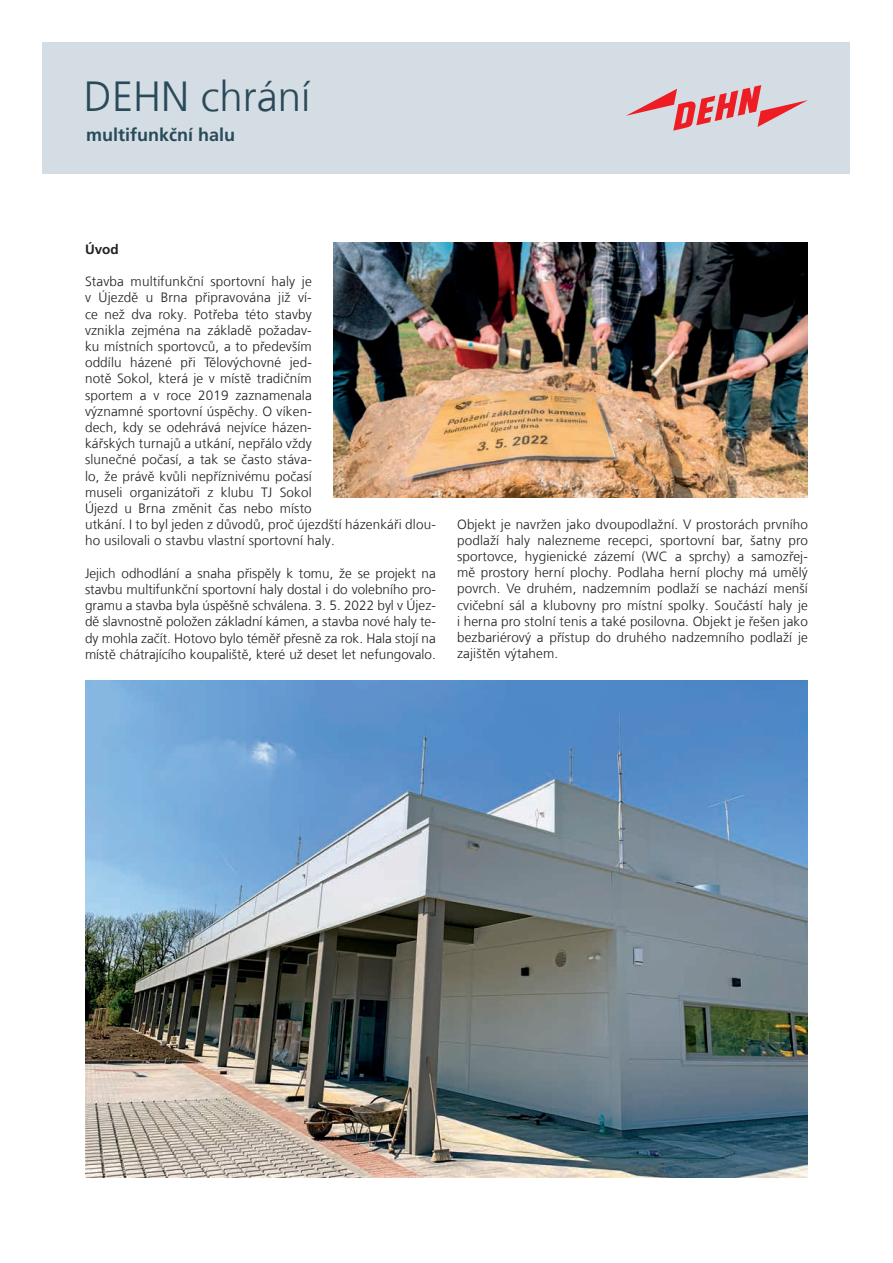
<style>
.page{position:relative;width:893px;height:1263px;background:#fff}
.page>*{position:absolute;margin:0;border:0;box-sizing:border-box;transform-origin:0 0}
.t1{font:300 42px "Frutiger LT Com";color:#294a59}
.t2{font:700 18px "Frutiger LT Com";color:#294a59}
.t3{font:300 13.5px/16.2px "Frutiger LT Com";letter-spacing:.01em;color:#231f20;text-align:justify}
.t4{font:700 13.5px "Frutiger LT Com";color:#231f20}
</style>
<div class="page">
<div style="left:43px;top:43px;width:807px;height:131px;background:#d3dde3"></div>
<svg style="left:626px;top:85px;width:182px;height:46px"></svg>
<img style="left:333px;top:242px;width:475px;height:255px">
<img style="left:85px;top:680px;width:723px;height:498px">
<h1 class="t1" style="left:84px;top:72px;width:228px">DEHN chrání</h1>
<h2 class="t2" style="left:86px;top:125px;width:151px">multifunkční halu</h2>
<p class="t4" style="left:85px;top:241px;width:35px">Úvod</p>
<p class="t3" style="left:85px;top:274px;width:352px;text-align:left">Stavba multifunkční sportovní haly je<br>v Újezdě u Brna připravována již ví-<br>ce než dva roky. Potřeba této stavby<br>vznikla zejména na základě požadav-<br>ku místních sportovců, a to především<br>oddílu házené při Tělovýchovné jed-<br>notě Sokol, která je v místě tradičním<br>sportem a v roce 2019 zaznamenala<br>významné sportovní úspěchy. O víken-<br>dech, kdy se odehrává nejvíce házen-<br>kářských turnajů a utkání, nepřálo vždy<br>slunečné počasí, a tak se často stáva-<br>lo, že právě kvůli nepříznivému počasí<br>museli organizátoři z klubu TJ Sokol<br>Újezd u Brna změnit čas nebo místo<br>utkání. I to byl jeden z důvodů, proč újezdští házenkáři dlou&shy;ho usilovali o stavbu vlastní sportovní haly.</p>
<p class="t3" style="left:85px;top:565px;width:352px">Jejich odhodlání a snaha přispěly k tomu, že se projekt na stavbu multifunkční sportovní haly dostal i do volebního pro&shy;gramu a stavba byla úspěšně schválena. 3. 5. 2022 byl v Újez&shy;dě slavnostně položen základní kámen, a stavba nové haly te&shy;dy mohla začít. Hotovo bylo téměř přesně za rok. Hala stojí na místě chátrajícího koupaliště, které už deset let nefungovalo.</p>
<p class="t3" style="left:457px;top:516px;width:352px">Objekt je navržen jako dvoupodlažní. V prostorách prvního podlaží haly nalezneme recepci, sportovní bar, šatny pro sportovce, hygienické zázemí (WC a sprchy) a samozřej&shy;mě prostory herní plochy. Podlaha herní plochy má umělý povrch. Ve druhém, nadzemním podlaží se nachází menší cvičební sál a klubovny pro místní spolky. Součástí haly je i herna pro stolní tenis a také posilovna. Objekt je řešen jako bezbariérový a přístup do druhého nadzemního podlaží je zajištěn výtahem.</p>
</div>
